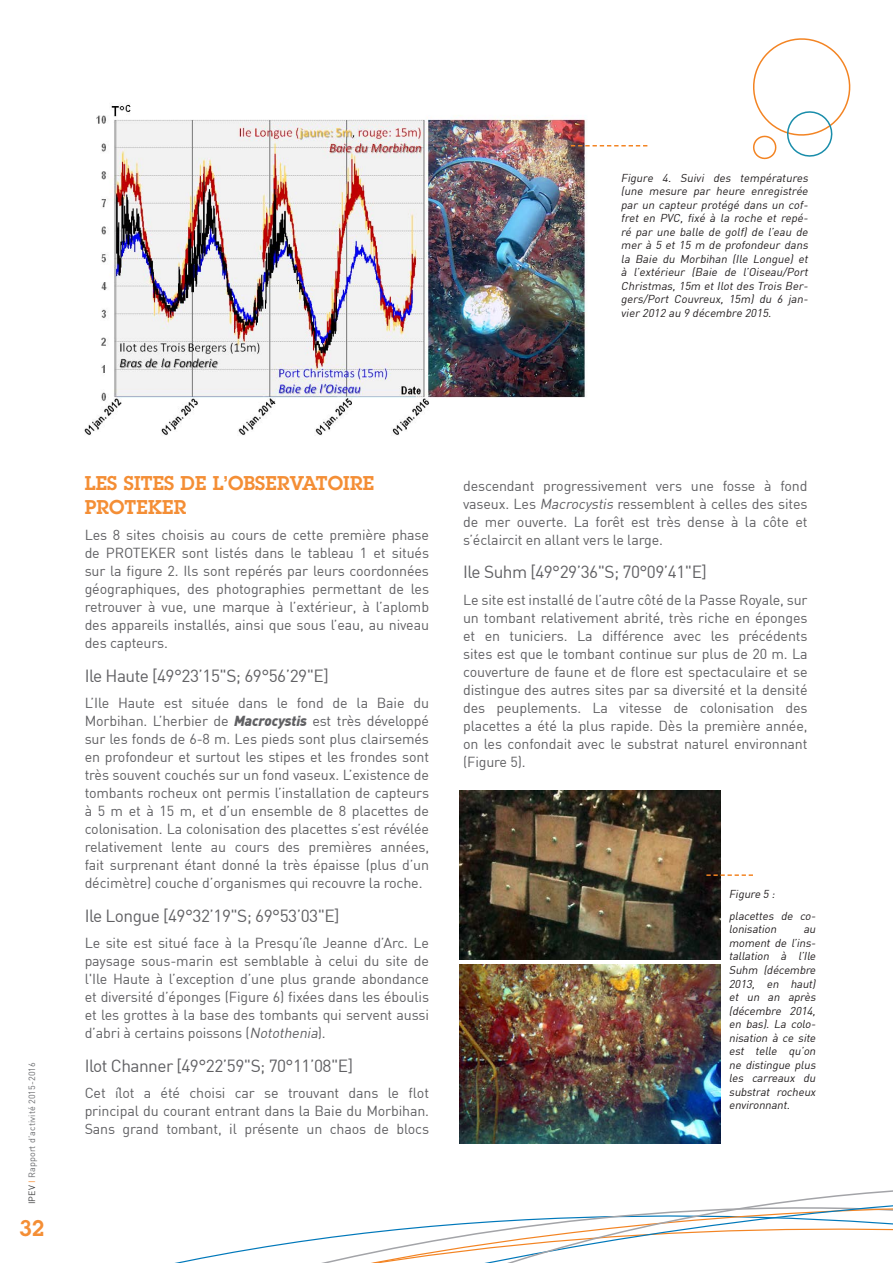
<style>
.page{position:relative;width:893px;height:1263px;background:#fff}
.page>*{position:absolute;margin:0;border:0;box-sizing:border-box;transform-origin:0 0}
.t1{font:600 22.05px "Lubalin Graph Std";color:#f48e35}
.t2{font:600 19.5px/23.4px "Lubalin Graph Std";letter-spacing:.01em;color:#f48e35}
.Sous_sous-titre_gris{font:17.25px "DIN";letter-spacing:-.03em;color:#606063}
.t3{font:14.25px/18px "DIN";letter-spacing:-.01em;color:#606063;text-align:justify}
.Figure_italique{font:italic 11.25px/13.5px "DIN";color:#231f20;text-align:justify}
.t4{font:9px "DIN";letter-spacing:.01em;color:#6c6d70}
.s1{color:#3e3e3f}
.s2{color:#f48e35}
.s3{font-weight:900;font-style:italic}
.s4{font-style:italic}
</style>
<div class="page">
<svg style="left:296px;top:1190px;width:597px;height:73px"></svg>
<img style="left:84px;top:104px;width:504px;height:332px">
<svg style="left:753px;top:38px;width:98px;height:122px"></svg>
<img style="left:459px;top:791px;width:261px;height:168px">
<img style="left:459px;top:965px;width:262px;height:179px">
<svg style="left:706px;top:874px;width:47px;height:2px"></svg>
<svg style="left:571px;top:145px;width:76px;height:1px"></svg>
<p class="Figure_italique" style="left:621px;top:170px;width:191px">Figure 4. Suivi des températures (une mesure par heure enregistrée par un capteur protégé dans un cof&shy;fret en PVC, fixé à la roche et repé&shy;ré par une balle de golf) de l’eau de mer à 5 et 15 m de profondeur dans la Baie du Morbihan (Ile Longue) et à l’extérieur (Baie de l’Oiseau/Port Christmas, 15m et Ilot des Trois Ber&shy;gers/Port Couvreux, 15m) du 6 jan&shy;vier 2012 au 9 décembre 2015.</p>
<p class="t4" style="left:26px;top:1204px;width:144px;rotate:-90deg"><span class="s1">IPEV</span> <span class="s2">I</span> Rapport d’activité 2015-2016</p>
<h1 class="t1" style="left:19px;top:1214px;width:27px">32</h1>
<p class="t2" style="left:85px;top:471px;width:291px">LES SITES DE L’OBSERVATOIRE<br>PROTEKER</p>
<p class="t3" style="left:85px;top:526px;width:346px">Les 8 sites choisis au cours de cette première phase de PROTEKER sont listés dans le tableau 1 et situés sur la figure 2. Ils sont repérés par leurs coordonnées géographiques, des photographies permettant de les retrouver à vue, une marque à l’extérieur, à l’aplomb des appareils installés, ainsi que sous l’eau, au niveau des capteurs.</p>
<p class="Sous_sous-titre_gris" style="left:85px;top:665px;width:246px">Ile Haute [49°23’15"S; 69°56’29"E]</p>
<p class="t3" style="left:85px;top:694px;width:346px">L’Ile Haute est située dans le fond de la Baie du Morbihan. L’herbier de <span class="s3">Macrocystis</span> est très développé sur les fonds de 6-8 m. Les pieds sont plus clairsemés en profondeur et surtout les stipes et les frondes sont très souvent couchés sur un fond vaseux. L’existence de tombants rocheux ont permis l’installation de capteurs à 5 m et à 15 m, et d’un ensemble de 8 placettes de colonisation. La colonisation des placettes s’est révélée relativement lente au cours des premières années, fait surprenant étant donné la très épaisse (plus d’un décimètre) couche d’organismes qui recouvre la roche.</p>
<p class="Sous_sous-titre_gris" style="left:85px;top:905px;width:257px">Ile Longue [49°32’19"S; 69°53’03"E]</p>
<p class="t3" style="left:85px;top:934px;width:346px">Le site est situé face à la Presqu’île Jeanne d’Arc. Le paysage sous-marin est semblable à celui du site de l'Ile Haute à l’exception d’une plus grande abondance et diversité d’éponges (Figure 6) fixées dans les éboulis et les grottes à la base des tombants qui servent aussi d’abri à certains poissons (<span class="s4">Notothenia</span>).</p>
<p class="Sous_sous-titre_gris" style="left:85px;top:1055px;width:270px">Ilot Channer [49°22’59"S; 70°11’08"E]</p>
<p class="t3" style="left:85px;top:1084px;width:346px">Cet îlot a été choisi car se trouvant dans le flot principal du courant entrant dans la Baie du Morbihan.<br>Sans grand tombant, il présente un chaos de blocs</p>
<p class="t3" style="left:463px;top:476px;width:346px">descendant progressivement vers une fosse à fond vaseux. Les <span class="s4">Macrocystis</span> ressemblent à celles des sites de mer ouverte. La forêt est très dense à la côte et s’éclaircit en allant vers le large.</p>
<p class="Sous_sous-titre_gris" style="left:463px;top:561px;width:245px">Ile Suhm [49°29’36"S; 70°09’41"E]</p>
<p class="t3" style="left:463px;top:590px;width:346px">Le site est installé de l’autre côté de la Passe Royale, sur un tombant relativement abrité, très riche en éponges et en tuniciers. La différence avec les précédents sites est que le tombant continue sur plus de 20 m. La couverture de faune et de flore est spectaculaire et se distingue des autres sites par sa diversité et la densité des peuplements. La vitesse de colonisation des placettes a été la plus rapide. Dès la première année, on les confondait avec le substrat naturel environnant (Figure 5).</p>
<p class="Figure_italique" style="left:729px;top:887px;width:50px">Figure 5 :</p>
<p class="Figure_italique" style="left:729px;top:909px;width:91px">placettes de co&shy;lonisation</p>
<p class="Figure_italique" style="left:729px;top:922px;width:91px;text-indent:75px">au moment de l’ins&shy;tallation à l’Ile Suhm (décembre 2013, en haut) et un an après (décembre 2014, en bas). La colo&shy;nisation à ce site est telle qu’on ne distingue plus les carreaux du substrat rocheux environnant.</p>
</div>
